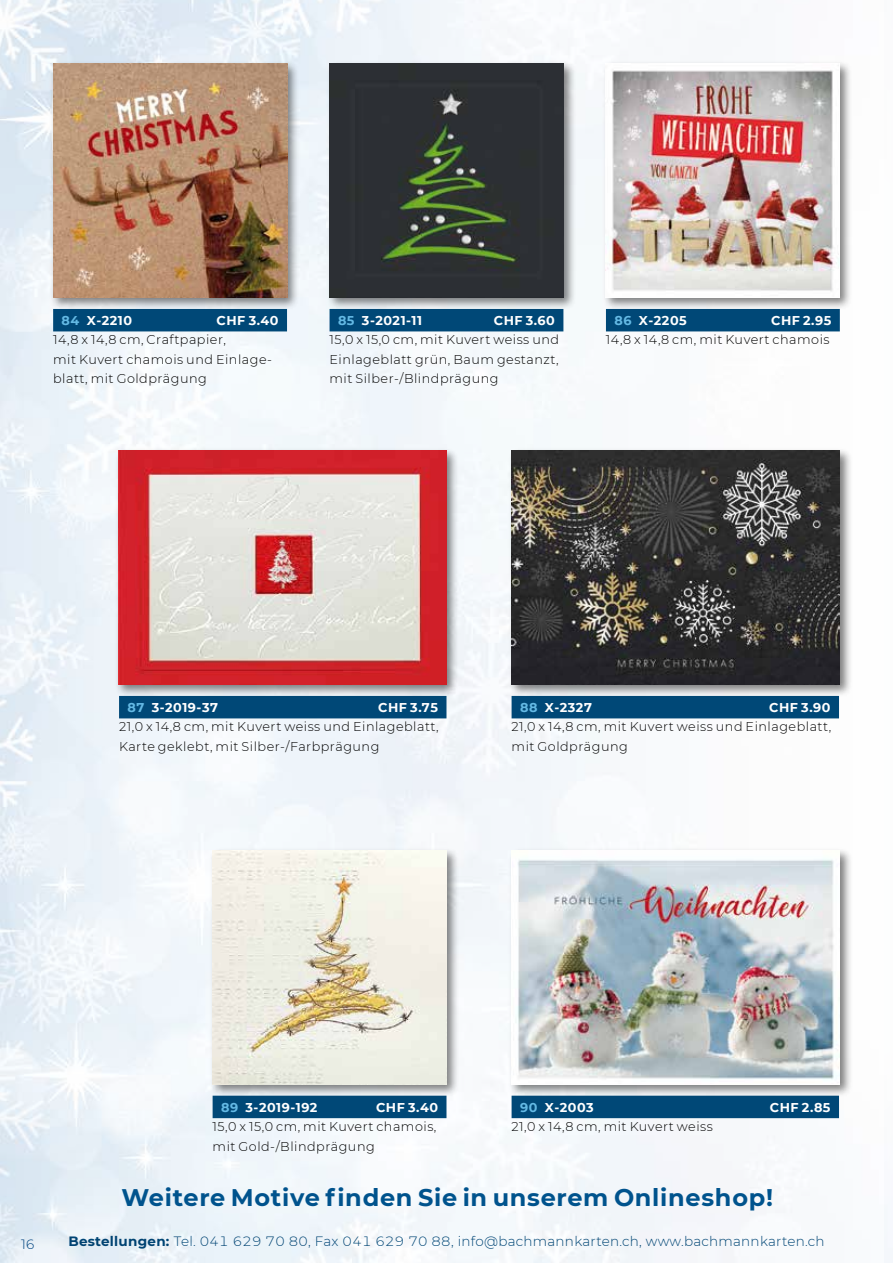
<style>
.page{position:relative;width:893px;height:1263px;background:#fff}
.page>*{position:absolute;margin:0;border:0;box-sizing:border-box;transform-origin:0 0}
.t1{font:700 24px "Montserrat";letter-spacing:.03em;color:#00538d}
.t2{font:300 13.5px "Montserrat";letter-spacing:.02em;color:#004877}
.t3{font:300 13.5px "Montserrat";color:#004985}
.t4{font:300 12.75px/19.5px "Montserrat";letter-spacing:.04em;color:#000}
.t5{font:700 12.75px "Montserrat";letter-spacing:.04em;color:#fff}
.s1{color:#64b9e4}
.s2{font-weight:700}
</style>
<div class="page">
<div style="left:512px;top:696px;width:327px;height:22px;background:#004877"></div>
<div style="left:512px;top:1096px;width:327px;height:22px;background:#004877"></div>
<div style="left:53px;top:309px;width:234px;height:22px;background:#004877"></div>
<div style="left:606px;top:309px;width:234px;height:22px;background:#004877"></div>
<div style="left:119px;top:696px;width:327px;height:22px;background:#004877"></div>
<div style="left:213px;top:1096px;width:233px;height:22px;background:#004877"></div>
<div style="left:330px;top:309px;width:233px;height:22px;background:#004877"></div>
<div style="left:326px;top:60px;width:250px;height:250px;background:#000;opacity:.5"></div>
<img style="left:330px;top:64px;width:233px;height:234px">
<div style="left:49px;top:60px;width:250px;height:250px;background:#000;opacity:.5"></div>
<img style="left:53px;top:64px;width:234px;height:234px">
<div style="left:602px;top:60px;width:250px;height:250px;background:#000;opacity:.5"></div>
<img style="left:606px;top:64px;width:234px;height:234px">
<div style="left:209px;top:847px;width:250px;height:250px;background:#000;opacity:.5"></div>
<img style="left:213px;top:850px;width:233px;height:234px">
<div style="left:508px;top:447px;width:344px;height:250px;background:#000;opacity:.5"></div>
<img style="left:512px;top:451px;width:328px;height:234px">
<div style="left:114px;top:447px;width:345px;height:250px;background:#000;opacity:.5"></div>
<img style="left:118px;top:451px;width:328px;height:234px">
<div style="left:508px;top:847px;width:344px;height:250px;background:#000;opacity:.5"></div>
<img style="left:512px;top:850px;width:328px;height:234px">
<p class="t5" style="left:62px;top:311px;width:72px"><span class="s1">84</span> X-2210</p>
<p class="t5" style="left:217px;top:311px;width:63px">CHF 3.40</p>
<p class="t4" style="left:53px;top:330px;width:220px">14,8 x 14,8 cm, Craftpapier,<br>mit Kuvert chamois und Einlage&shy;blatt, mit Goldprägung</p>
<p class="t5" style="left:338px;top:311px;width:86px"><span class="s1">85</span> 3-2021-11</p>
<p class="t5" style="left:494px;top:311px;width:63px">CHF 3.60</p>
<p class="t4" style="left:330px;top:330px;width:231px;text-align:justify">15,0 x 15,0 cm, mit Kuvert weiss und Einlageblatt grün, Baum gestanzt, mit Silber-/Blindprägung</p>
<p class="t5" style="left:614px;top:311px;width:74px"><span class="s1">86</span> X-2205</p>
<p class="t5" style="left:771px;top:311px;width:62px">CHF 2.95</p>
<p class="t4" style="left:606px;top:330px;width:225px">14,8 x 14,8 cm, mit Kuvert chamois</p>
<p class="t5" style="left:128px;top:698px;width:92px"><span class="s1">87</span> 3-2019-37</p>
<p class="t5" style="left:378px;top:698px;width:61px">CHF 3.75</p>
<p class="t4" style="left:119px;top:717px;width:321px">21,0 x 14,8 cm, mit Kuvert weiss und Einlageblatt,<br>Karte geklebt, mit Silber-/Farbprägung</p>
<p class="t5" style="left:520px;top:698px;width:73px"><span class="s1">88</span> X-2327</p>
<p class="t5" style="left:769px;top:698px;width:63px">CHF 3.90</p>
<p class="t4" style="left:512px;top:717px;width:321px">21,0 x 14,8 cm, mit Kuvert weiss und Einlageblatt, mit Goldprägung</p>
<p class="t5" style="left:221px;top:1098px;width:98px"><span class="s1">89</span> 3-2019-192</p>
<p class="t5" style="left:376px;top:1098px;width:63px">CHF 3.40</p>
<p class="t4" style="left:213px;top:1116px;width:225px">15,0 x 15,0 cm, mit Kuvert chamois, mit Gold-/Blindprägung</p>
<h1 class="t1" style="left:122px;top:1180px;width:653px">Weitere Motive finden Sie in unserem Onlineshop!</h1>
<p class="t5" style="left:520px;top:1098px;width:75px"><span class="s1">90</span> X-2003</p>
<p class="t5" style="left:770px;top:1098px;width:62px">CHF 2.85</p>
<p class="t4" style="left:512px;top:1116px;width:203px">21,0 x 14,8 cm, mit Kuvert weiss</p>
<p class="t3" style="left:21px;top:1234px;width:14px">16</p>
<p class="t2" style="left:68px;top:1231px;width:758px"><span class="s2">Bestellungen:</span> Tel. 041 629 70 80, Fax 041 629 70 88, info@bachmannkarten.ch, www.bachmannkarten.ch</p>
</div>
